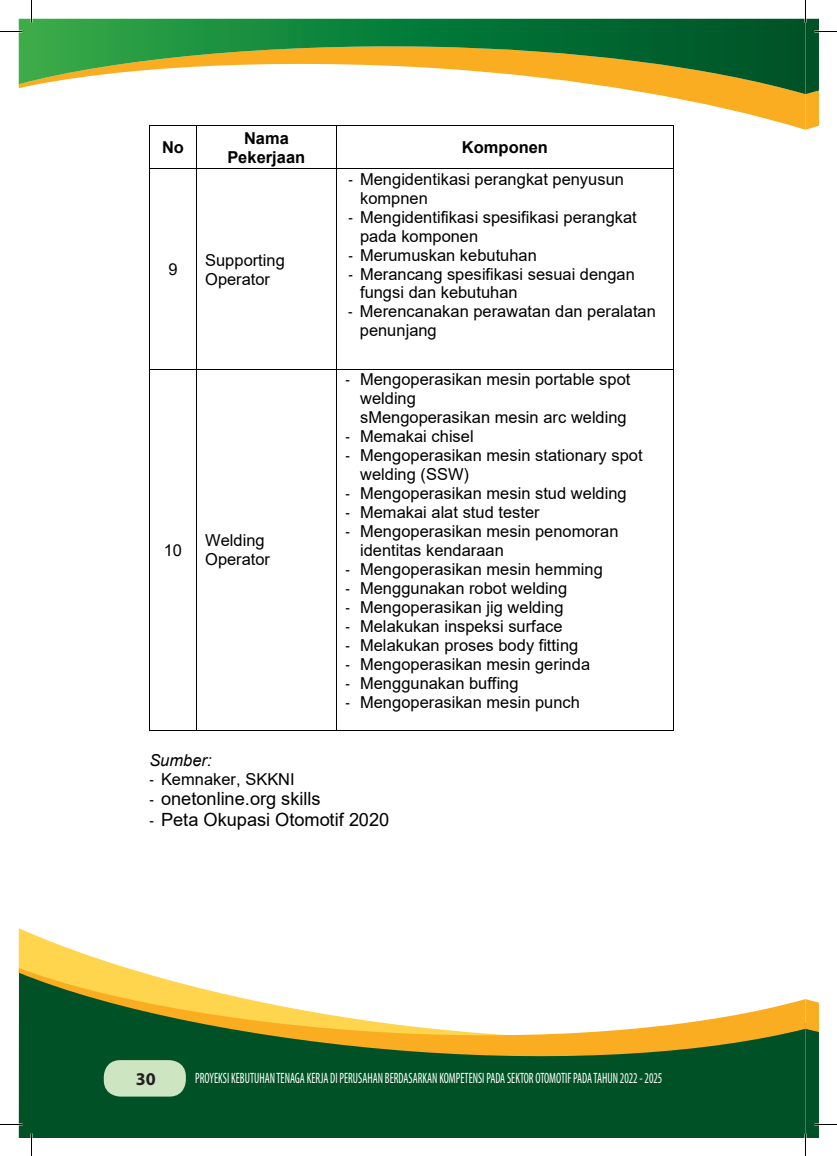
<style>
.page{position:relative;width:837px;height:1156px;background:#fff}
.page>*{position:absolute;margin:0;border:0;box-sizing:border-box;transform-origin:0 0}
.t1{font:18.15px "Arial";color:#000}
.t2{font:700 18px "Myriad Pro";color:#231f20}
.t3{font:16.5px/19px "Arial";color:#000}
.t4{font:700 16.5px/19px "Arial";color:#000;text-align:center}
.t5{font:italic 16.5px "Arial";color:#000}
.t6{font:condensed 15px "Myriad Pro";color:#fff;scale:.77 1}
.s1{font-family:"Georgia"}
.s2{font-family:"Georgia";font-size:16.5px}
</style>
<div class="page">
<hr style="left:149px;top:126px;width:1px;height:42px;background:#000">
<hr style="left:196px;top:126px;width:1px;height:42px;background:#000">
<hr style="left:336px;top:126px;width:1px;height:42px;background:#000">
<hr style="left:673px;top:126px;width:1px;height:42px;background:#000">
<hr style="left:150px;top:168px;width:46px;height:1px;background:#000">
<hr style="left:197px;top:168px;width:139px;height:1px;background:#000">
<hr style="left:337px;top:168px;width:336px;height:1px;background:#000">
<hr style="left:149px;top:169px;width:1px;height:200px;background:#000">
<hr style="left:196px;top:169px;width:1px;height:200px;background:#000">
<hr style="left:336px;top:169px;width:1px;height:200px;background:#000">
<hr style="left:673px;top:169px;width:1px;height:200px;background:#000">
<hr style="left:150px;top:369px;width:46px;height:1px;background:#000">
<hr style="left:197px;top:369px;width:139px;height:1px;background:#000">
<hr style="left:337px;top:369px;width:336px;height:1px;background:#000">
<hr style="left:149px;top:370px;width:1px;height:360px;background:#000">
<hr style="left:150px;top:730px;width:46px;height:1px;background:#000">
<hr style="left:196px;top:370px;width:1px;height:360px;background:#000">
<hr style="left:197px;top:730px;width:139px;height:1px;background:#000">
<hr style="left:336px;top:370px;width:1px;height:360px;background:#000">
<hr style="left:337px;top:730px;width:336px;height:1px;background:#000">
<hr style="left:673px;top:370px;width:1px;height:360px;background:#000">
<div style="left:19px;top:1063px;width:786px;height:74px;background:#005226"></div>
<svg style="left:19px;top:928px;width:108px;height:40px"></svg>
<svg style="left:149px;top:94px;width:656px;height:36px"></svg>
<svg style="left:19px;top:968px;width:786px;height:95px"></svg>
<svg style="left:19px;top:19px;width:786px;height:75px"></svg>
<div style="left:104px;top:1060px;width:82px;height:36px;background:#cde5c1;border-radius:16px"></div>
<hr style="left:0;top:1123px;width:22px;height:2px;background:#fff">
<hr style="left:804px;top:0;width:2px;height:23px;background:#fff">
<hr style="left:804px;top:1133px;width:2px;height:23px;background:#fff">
<svg style="left:0;top:31px;width:22px;height:1px"></svg>
<svg style="left:0;top:1124px;width:22px;height:1px"></svg>
<svg style="left:31px;top:0;width:1px;height:23px"></svg>
<svg style="left:31px;top:1133px;width:1px;height:23px"></svg>
<svg style="left:805px;top:0;width:32px;height:130px"></svg>
<svg style="left:805px;top:999px;width:32px;height:157px"></svg>
<p class="t4" style="left:162px;top:138px;width:23px">No</p>
<p class="t4" style="left:227px;top:129px;width:79px">Nama<br>Pekerjaan</p>
<p class="t4" style="left:462px;top:138px;width:88px">Komponen</p>
<p class="t3" style="left:169px;top:260px;width:11px">9</p>
<p class="t3" style="left:205px;top:250px;width:81px">Supporting<br>Operator</p>
<p class="t3" style="left:164px;top:540px;width:20px">10</p>
<p class="t3" style="left:205px;top:531px;width:66px">Welding<br>Operator</p>
<p class="t3" style="left:360px;top:169px;width:265px;text-indent:-12px"><span class="s1">-</span> Mengidentikasi perangkat penyusun kompnen</p>
<p class="t3" style="left:360px;top:207px;width:278px;text-indent:-12px"><span class="s1">-</span> Mengidentifikasi spesifikasi perangkat pada komponen</p>
<p class="t3" style="left:348px;top:245px;width:190px"><span class="s1">-</span> Merumuskan kebutuhan</p>
<p class="t3" style="left:360px;top:264px;width:276px;text-indent:-12px"><span class="s1">-</span> Merancang spesifikasi sesuai dengan fungsi dan kebutuhan</p>
<p class="t3" style="left:360px;top:302px;width:297px;text-indent:-12px"><span class="s1">-</span> Merencanakan perawatan dan peralatan penunjang</p>
<p class="t3" style="left:360px;top:370px;width:272px;text-indent:-15px"><span class="s1">-</span> Mengoperasikan mesin portable spot welding<br>sMengoperasikan mesin arc welding</p>
<p class="t3" style="left:345px;top:426px;width:130px"><span class="s1">-</span> Memakai chisel</p>
<p class="t3" style="left:360px;top:446px;width:284px;text-indent:-15px"><span class="s1">-</span> Mengoperasikan mesin stationary spot welding (SSW)</p>
<p class="t3" style="left:345px;top:484px;width:283px"><span class="s1">-</span> Mengoperasikan mesin stud welding</p>
<p class="t3" style="left:345px;top:503px;width:196px"><span class="s1">-</span> Memakai alat stud tester</p>
<p class="t3" style="left:360px;top:522px;width:260px;text-indent:-15px"><span class="s1">-</span> Mengoperasikan mesin penomoran identitas kendaraan</p>
<p class="t3" style="left:345px;top:559px;width:259px"><span class="s1">-</span> Mengoperasikan mesin hemming</p>
<p class="t3" style="left:345px;top:578px;width:223px"><span class="s1">-</span> Menggunakan robot welding</p>
<p class="t3" style="left:345px;top:597px;width:220px"><span class="s1">-</span> Mengoperasikan jig welding</p>
<p class="t3" style="left:345px;top:616px;width:219px"><span class="s1">-</span> Melakukan inspeksi surface</p>
<p class="t3" style="left:345px;top:635px;width:234px"><span class="s1">-</span> Melakukan proses body fitting</p>
<p class="t3" style="left:345px;top:654px;width:246px"><span class="s1">-</span> Mengoperasikan mesin gerinda</p>
<p class="t3" style="left:345px;top:673px;width:175px"><span class="s1">-</span> Menggunakan buffing</p>
<p class="t3" style="left:345px;top:692px;width:236px"><span class="s1">-</span> Mengoperasikan mesin punch</p>
<p class="t5" style="left:149px;top:749px;width:64px">Sumber:</p>
<p class="t3" style="left:149px;top:769px;width:147px"><span class="s1">-</span> Kemnaker, SKKNI</p>
<p class="t1" style="left:149px;top:786px;width:173px"><span class="s2">-</span> onetonline.org skills</p>
<p class="t1" style="left:149px;top:807px;width:241px"><span class="s2">-</span> Peta Okupasi Otomotif 2020</p>
<p class="t2" style="left:136px;top:1067px;width:21px">30</p>
<p class="t6" style="left:195px;top:1068px;width:608px">PROYEKSI KEBUTUHAN TENAGA KERJA DI PERUSAHAN BERDASARKAN KOMPETENSI PADA SEKTOR OTOMOTIF PADA TAHUN 2022 - 2025</p>
</div>
